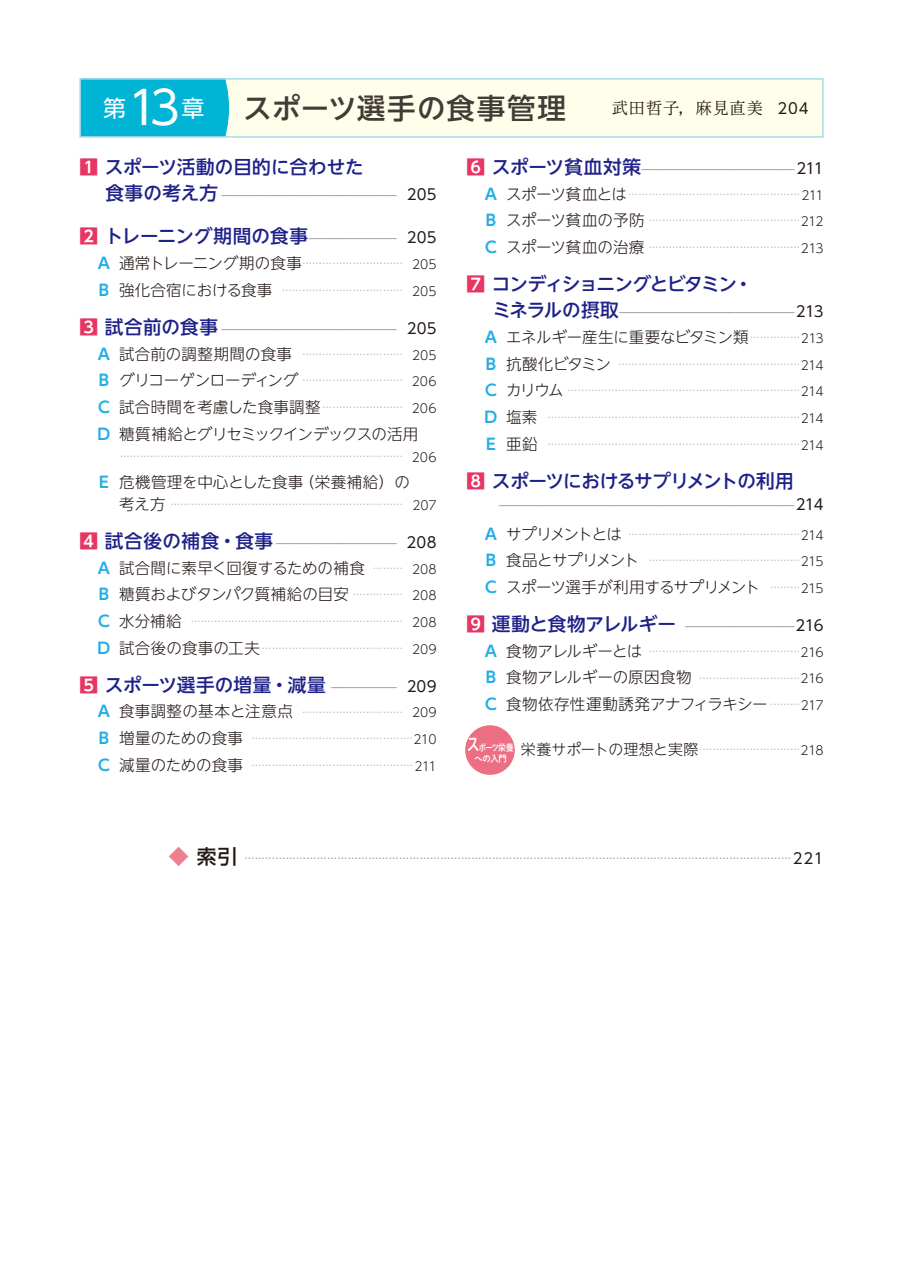
<style>
.page{position:relative;width:903px;height:1275px;background:#fff}
.page>*{position:absolute;margin:0;border:0;box-sizing:border-box;transform-origin:0 0}
.t1{font:28.53px "UD Shin Go NT Pro Medium 90 pv RKSJ H";letter-spacing:.04em;color:#413c35}
.t2{font:22.93px "UD Shin Go NT Pro Regular 90 pv RKSJ H";color:#fff}
.t3{font:18.55px "UD Shin Go NT Pro Medium 90 pv RKSJ H";letter-spacing:-.015em;color:#1e2188}
.t4{font:18.55px "UD Shin Go NT Pro Medium 90 pv RKSJ H";letter-spacing:.01em;color:#1e2188}
.t5{font:18.55px "UD Shin Go NT Pro Medium 90 pv RKSJ H";letter-spacing:-.035em;color:#1e2188}
.t6{font:18.55px "UD Shin Go NT Pro Medium 90 pv RKSJ H";letter-spacing:-.075em;color:#1e2188}
.t7{font:16.1px "P Bunkyu Min Pr 6 N R 90 pv RKSJ H";letter-spacing:.055em;color:#241a09}
.t8{font:15.58px/26.6px "UD Shin Go NT Pr 6 N Light 90 pv RKSJ H";letter-spacing:-.005em;color:#231916}
.t9{font:15.58px "UD Shin Go NT Pr 6 N Light 90 pv RKSJ H";letter-spacing:.025em;color:#231916}
.t10{font:15.58px "UD Shin Go NT Pr 6 N Light 90 pv RKSJ H";letter-spacing:-.03em;color:#231916}
.t11{font:14.88px "UD Shin Go NT Pr 6 N Light 90 pv RKSJ H";color:#231916}
.t12{font:11.2px "Gothic BBB Pr 6 N Medium 90 pv RKSJ H";color:#727272}
.t13{font:9.97px "UD Shin Go NT Pr 6 N Light 90 pv RKSJ H";color:#a0a0a1}
.t14{font:9.97px "UD Shin Go NT Pro Medium 90 pv RKSJ H";color:#a0a0a1}
.t15{font:9.28px/11.2px "Shuei M Go Std B 90 pv RKSJ H";letter-spacing:-.04em;color:#fff;text-align:center;scale:.8 1}
.s1{font-size:45.85px}
.s2{font-family:"UD Shin Go NT Pro Regular 90 pv RKSJ H";font-size:14.88px}
.s3{font-family:"UD Shin Go NT Pro De Bold 90 pv RKSJ H";color:#e73663}
.s4{font-family:"UD Shin Go NT Pro Medium 90 pv RKSJ H";font-size:18.55px;color:#1e2188}
.s5{font-family:"UD Shin Go NT Pro Regular 90 pv RKSJ H";font-size:14.88px;color:#231916}
.s6{font-family:"Gothic BBB Pr 6 N Medium 90 pv RKSJ H";font-size:11.2px;color:#727272}
.s7{font-family:"UD Shin Go NT Pr 6 N De Bold 90 pv RKSJ H";color:#23aee6}
.s8{font-size:9.97px;color:#a0a0a1}
.s9{font-family:"UD Shin Go NT Pro Light 90 pv RKSJ H";font-size:12.42px}
.s10{font-family:"UD Shin Go NT Pr 6 N De Bold 90 pv RKSJ H";font-size:15.58px;color:#23aee6}
.s11{font-size:15.58px;color:#231916}
.s12{font-family:"UD Shin Go NT Pro Light 90 pv RKSJ H";font-size:12.42px;color:#231916}
.s13{font-family:"UD Shin Go NT Pro De Bold 90 pv RKSJ H";font-size:18.55px;color:#e73663}
.s14{font-size:18.55px}
.s15{font-size:19.78px;color:#ee7f8c}
.s16{font-size:19.78px;color:#231916}
</style>
<div class="page">
<div style="left:80px;top:79px;width:743px;height:58px;background:#fffeeb"></div>
<div style="left:81px;top:80px;width:148px;height:56px;background:#00b4d6"></div>
<div style="left:79px;top:78px;width:744px;height:60px;border:1px solid #a8dbeb"></div>
<div style="left:464px;top:724px;width:52px;height:52px;border:2px solid #fff;border-radius:50%"></div>
<div style="left:465px;top:725px;width:50px;height:50px;background:#ec6e82;border-radius:50%"></div>
<h2 class="t2" style="left:103px;top:99px;width:103px">第<span class="s1">13</span>章</h2>
<h1 class="t1" style="left:243px;top:97px;width:324px">スポーツ選手の食事管理</h1>
<h3 class="t7" style="left:612px;top:102px;width:198px">武田哲子，麻見直美 <span class="s2">204</span></h3>
<h3 class="t3" style="left:79px;top:160px;width:286px"><span class="s3">1</span> スポーツ活動の目的に合わせた</h3>
<p class="t12" style="left:105px;top:191px;width:333px"><span class="s4">食事の考え方</span> ―――――――――――――――― <span class="s5">205</span></p>
<h3 class="t3" style="left:79px;top:229px;width:359px"><span class="s3">2</span> トレーニング期間の食事<span class="s6">――――――――</span> <span class="s5">205</span></h3>
<h3 class="t8" style="left:98px;top:252px;width:340px"><span class="s7">A</span> 通常トレーニング期の食事<span class="s8">…………………………</span> <span class="s9">205</span></h3>
<p class="t13" style="left:99px;top:286px;width:339px"><span class="s10">B</span> <span class="s11">強化合宿における食事</span> ……………………………… <span class="s12">205</span></p>
<p class="t12" style="left:79px;top:325px;width:359px"><span class="s13">3</span> <span class="s4">試合前の食事</span> ―――――――――――――――― <span class="s5">205</span></p>
<h3 class="t8" style="left:98px;top:343px;width:340px;text-align:justify"><span class="s7">A</span> 試合前の調整期間の食事 <span class="s8">…………………………</span> <span class="s9">205<br></span><span class="s7">B</span> グリコーゲンローディング <span class="s8">…………………………</span> <span class="s9">206<br></span><span class="s7">C</span> 試合時間を考慮した食事調整 <span class="s8">……………………</span> <span class="s9">206<br></span><span class="s7">D</span> 糖質補給とグリセミックインデックスの活用</h3>
<p class="t13" style="left:120px;top:452px;width:318px">………………………………………………………………………… <span class="s12">206</span></p>
<h3 class="t8" style="left:99px;top:471px;width:312px"><span class="s7">E</span> 危機管理を中心とした食事（栄養補給）の</h3>
<p class="t13" style="left:119px;top:500px;width:319px"><span class="s11">考え方</span> …………………………………………………………… <span class="s12">207</span></p>
<p class="t12" style="left:79px;top:539px;width:359px"><span class="s13">4</span> <span class="s4">試合後の補食・食事</span> ――――――――――― <span class="s5">208</span></p>
<h3 class="t8" style="left:98px;top:557px;width:340px"><span class="s7">A</span> 試合間に素早く回復するための補食 <span class="s8">………</span> <span class="s9">208<br></span><span class="s7">B</span> 糖質およびタンパク質補給の目安 <span class="s8">……………</span> <span class="s9">208</span></h3>
<p class="t13" style="left:98px;top:618px;width:340px"><span class="s10">C</span> <span class="s11">水分補給</span> ……………………………………………………… <span class="s12">208</span></p>
<p class="t13" style="left:98px;top:644px;width:340px"><span class="s10">D</span> <span class="s11">試合後の食事の工夫</span> …………………………………… <span class="s12">209</span></p>
<h3 class="t4" style="left:79px;top:678px;width:359px"><span class="s3">5</span> スポーツ選手の増量・減量 <span class="s6">――――――</span> <span class="s5">209</span></h3>
<h3 class="t9" style="left:98px;top:706px;width:340px"><span class="s7">A</span> 食事調整の基本と注意点 <span class="s8">…………………………</span> <span class="s9">209</span></h3>
<p class="t13" style="left:99px;top:735px;width:339px"><span class="s10">B</span> <span class="s11">増量のための食事</span> …………………………………………<span class="s12">210</span></p>
<p class="t13" style="left:98px;top:761px;width:340px"><span class="s10">C</span> <span class="s11">減量のための食事</span> …………………………………………<span class="s12">211</span></p>
<p class="t12" style="left:466px;top:165px;width:359px"><span class="s13">6</span> <span class="s4">スポーツ貧血対策</span>―――――――――――――― <span class="s5">211</span></p>
<p class="t13" style="left:485px;top:190px;width:340px"><span class="s10">A</span> <span class="s11">スポーツ貧血とは</span> ……………………………………………<span class="s12">211</span></p>
<p class="t13" style="left:486px;top:217px;width:339px"><span class="s10">B</span> <span class="s11">スポーツ貧血の予防</span> ………………………………………<span class="s12">212</span></p>
<p class="t13" style="left:485px;top:244px;width:340px"><span class="s10">C</span> <span class="s11">スポーツ貧血の治療</span> ………………………………………<span class="s12">213</span></p>
<h3 class="t6" style="left:466px;top:277px;width:288px"><span class="s3">7</span> コンディショニングとビタミン・</h3>
<p class="t12" style="left:492px;top:309px;width:333px"><span class="s4">ミネラルの摂取</span>――――――――――――――――<span class="s5">213</span></p>
<h3 class="t8" style="left:485px;top:326px;width:340px"><span class="s7">A</span> エネルギー産生に重要なビタミン類 <span class="s8">……………</span><span class="s9">213</span></h3>
<p class="t13" style="left:486px;top:360px;width:339px"><span class="s10">B</span> <span class="s11">抗酸化ビタミン</span> ………………………………………………<span class="s12">214</span></p>
<p class="t13" style="left:485px;top:387px;width:340px"><span class="s10">C</span> <span class="s11">カリウム</span> ……………………………………………………………<span class="s12">214</span></p>
<p class="t13" style="left:485px;top:414px;width:340px"><span class="s10">D</span> <span class="s11">塩素</span> …………………………………………………………………<span class="s12">214</span></p>
<p class="t13" style="left:486px;top:440px;width:339px"><span class="s10">E</span> <span class="s11">亜鉛</span> …………………………………………………………………<span class="s12">214</span></p>
<h3 class="t5" style="left:466px;top:474px;width:329px"><span class="s3">8</span> スポーツにおけるサプリメントの利用</h3>
<p class="t12" style="left:499px;top:502px;width:326px">―――――――――――――――――――――――――――<span class="s5">214</span></p>
<p class="t13" style="left:485px;top:530px;width:340px"><span class="s10">A</span> <span class="s11">サプリメントとは</span> ……………………………………………<span class="s12">214</span></p>
<p class="t13" style="left:486px;top:557px;width:339px"><span class="s10">B</span> <span class="s11">食品とサプリメント</span> ………………………………………<span class="s12">215</span></p>
<h3 class="t10" style="left:485px;top:581px;width:340px"><span class="s7">C</span> スポーツ選手が利用するサプリメント <span class="s8">………</span><span class="s9">215</span></h3>
<h3 class="t3" style="left:466px;top:617px;width:359px"><span class="s3">9</span> 運動と食物アレルギー <span class="s6">――――――――――</span><span class="s5">216</span></h3>
<p class="t13" style="left:485px;top:647px;width:340px"><span class="s10">A</span> <span class="s11">食物アレルギーとは</span> ………………………………………<span class="s12">216</span></p>
<h3 class="t8" style="left:485px;top:666px;width:340px"><span class="s7">B</span> 食物アレルギーの原因食物 <span class="s8">…………………………</span><span class="s9">216<br></span><span class="s7">C</span> 食物依存性運動誘発アナフィラキシー <span class="s8">………</span><span class="s9">217</span></h3>
<h3 class="t11" style="left:521px;top:744px;width:304px">栄養サポートの理想と実際<span class="s8">…………………………</span><span class="s9">218</span></h3>
<p class="t15" style="left:467px;top:743px;width:60px"><span class="s14">ス</span>ポーツ栄養への入門</p>
<p class="t14" style="left:169px;top:855px;width:656px"><span class="s15">◆</span> <span class="s16">索引</span> …………………………………………………………………………………………………………………………………………… <span class="s5">221</span></p>
</div>
